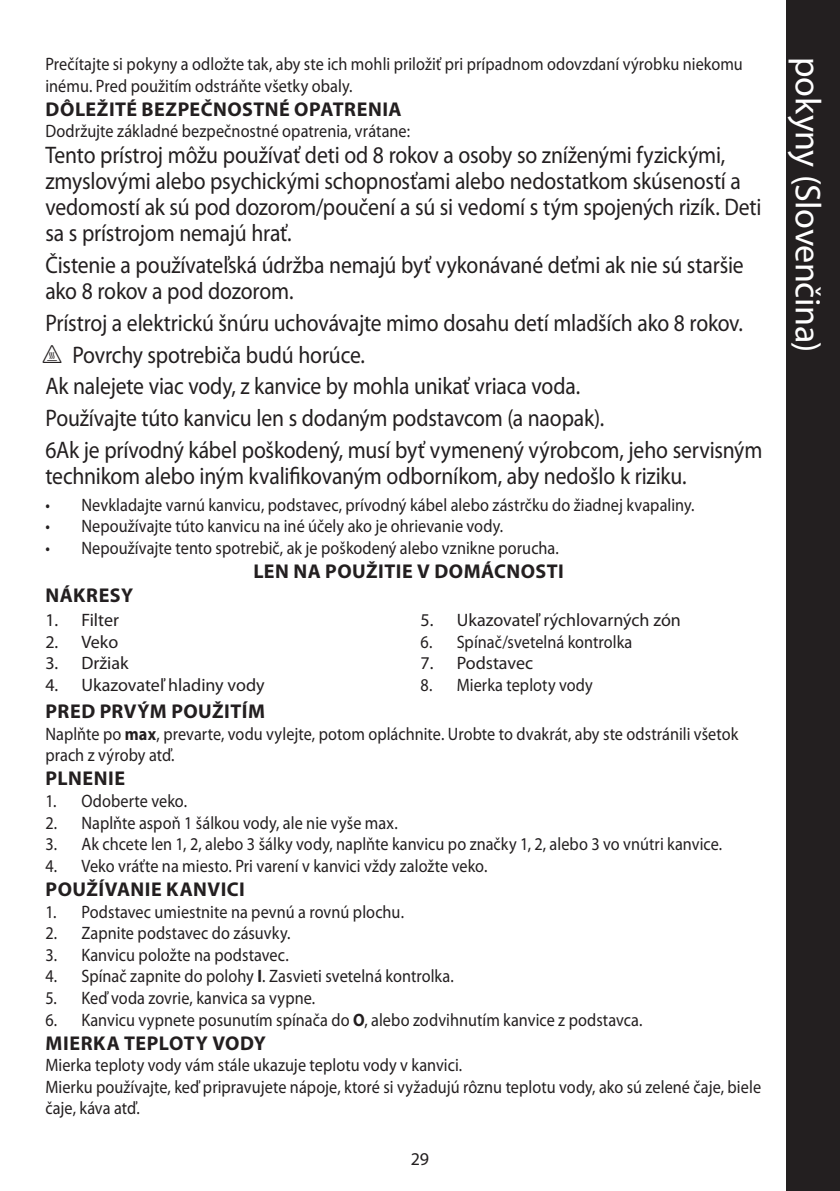
<style>
.page{position:relative;width:840px;height:1191px;background:#fff}
.page>*{position:absolute;margin:0;border:0;box-sizing:border-box;transform-origin:0 0}
.side_head{font:36px "Myriad Pro";letter-spacing:-.01em;color:#fff}
.EN60335_single{font:24px/26px "Myriad Pro";letter-spacing:-.005em;color:#231f20;scale:.9 1}
.heading{font:700 20px "Myriad Pro";letter-spacing:.025em;color:#231f20}
.sub_heading_centred{font:700 20px "Myriad Pro";letter-spacing:.02em;color:#231f20}
.default{font:18px/21.6px "Myriad Pro";letter-spacing:.005em;color:#231f20;scale:.9 1}
.default-2{font:18px "Myriad Pro";letter-spacing:.005em;color:#231f20}
.s1{font-family:"Myriad IS Otext"}
.s2{font-weight:700}
</style>
<div class="page">
<div style="left:785px;top:0;width:54px;height:1191px;background:#231f20"></div>
<p class="default" style="left:45px;top:54px;width:776px">Prečítajte si pokyny a odložte tak, aby ste ich mohli priložiť pri prípadnom odovzdaní výrobku niekomu inému. Pred použitím odstráňte všetky obaly.</p>
<p class="heading" style="left:46px;top:98px;width:357px">DÔLEŽITÉ BEZPEČNOSTNÉ OPATRENIA</p>
<p class="default" style="left:45px;top:121px;width:406px">Dodržujte základné bezpečnostné opatrenia, vrátane:</p>
<p class="EN60335_single" style="left:45px;top:143px;width:796px">Tento prístroj môžu používať deti od 8 rokov a osoby so zníženými fyzickými, zmyslovými alebo psychickými schopnosťami alebo nedostatkom skúseností a vedomostí ak sú pod dozorom/poučení a sú si vedomí s tým spojených rizík. Deti sa s prístrojom nemajú hrať.</p>
<p class="EN60335_single" style="left:45px;top:252px;width:777px">Čistenie a používateľská údržba nemajú byť vykonávané deťmi ak nie sú staršie ako 8 rokov a pod dozorom.</p>
<p class="EN60335_single" style="left:45px;top:310px;width:776px">Prístroj a elektrickú šnúru uchovávajte mimo dosahu detí mladších ako 8 rokov.</p>
<p class="EN60335_single" style="left:45px;top:342px;width:356px"><span class="s1">h</span> Povrchy spotrebiča budú horúce.</p>
<p class="EN60335_single" style="left:45px;top:373px;width:595px">Ak nalejete viac vody, z kanvice by mohla unikať vriaca voda.</p>
<p class="EN60335_single" style="left:45px;top:405px;width:622px">Používajte túto kanvicu len s dodaným podstavcom (a naopak).</p>
<p class="EN60335_single" style="left:45px;top:437px;width:797px">6Ak je prívodný kábel poškodený, musí byť vymenený výrobcom, jeho servisným technikom alebo iným kvalifikovaným odborníkom, aby nedošlo k riziku.</p>
<p class="default" style="left:45px;top:494px;width:722px">• Nevkladajte varnú kanvicu, podstavec, prívodný kábel alebo zástrčku do žiadnej kvapaliny.</p>
<p class="default" style="left:45px;top:516px;width:509px">• Nepoužívajte túto kanvicu na iné účely ako je ohrievanie vody.</p>
<p class="default" style="left:45px;top:537px;width:571px">• Nepoužívajte tento spotrebič, ak je poškodený alebo vznikne porucha.</p>
<p class="sub_heading_centred" style="left:253px;top:560px;width:312px">LEN NA POUŽITIE V DOMÁCNOSTI</p>
<p class="heading" style="left:46px;top:584px;width:89px">NÁKRESY</p>
<p class="default-2" style="left:45px;top:610px;width:75px">1. Filter</p>
<p class="default-2" style="left:45px;top:632px;width:74px">2. Veko</p>
<p class="default-2" style="left:45px;top:653px;width:85px">3. Držiak</p>
<p class="default-2" style="left:45px;top:675px;width:221px">4. Ukazovateľ hladiny vody</p>
<p class="default-2" style="left:420px;top:610px;width:261px">5. Ukazovateľ rýchlovarných zón</p>
<p class="default" style="left:420px;top:631px;width:237px">6. Spínač/svetelná kontrolka</p>
<p class="default-2" style="left:420px;top:653px;width:114px">7. Podstavec</p>
<p class="default" style="left:420px;top:674px;width:193px">8. Mierka teploty vody</p>
<p class="heading" style="left:46px;top:700px;width:221px">PRED PRVÝM POUŽITÍM</p>
<p class="default" style="left:45px;top:723px;width:771px">Naplňte po <span class="s2">max</span>, prevarte, vodu vylejte, potom opláchnite. Urobte to dvakrát, aby ste odstránili všetok prach z výroby atď.</p>
<p class="heading" style="left:46px;top:767px;width:81px">PLNENIE</p>
<p class="default" style="left:45px;top:790px;width:159px">1. Odoberte veko.</p>
<p class="default" style="left:45px;top:812px;width:393px">2. Naplňte aspoň 1 šálkou vody, ale nie vyše max.</p>
<p class="default" style="left:45px;top:834px;width:753px">3. Ak chcete len 1, 2, alebo 3 šálky vody, naplňte kanvicu po značky 1, 2, alebo 3 vo vnútri kanvice.</p>
<p class="default" style="left:45px;top:855px;width:492px">4. Veko vráťte na miesto. Pri varení v kanvici vždy založte veko.</p>
<p class="heading" style="left:46px;top:878px;width:201px">POUŽÍVANIE KANVICI</p>
<p class="default" style="left:45px;top:901px;width:400px">1. Podstavec umiestnite na pevnú a rovnú plochu.</p>
<p class="default" style="left:45px;top:922px;width:273px">2. Zapnite podstavec do zásuvky.</p>
<p class="default" style="left:45px;top:944px;width:272px">3. Kanvicu položte na podstavec.</p>
<p class="default" style="left:45px;top:966px;width:455px">4. Spínač zapnite do polohy <span class="s2">I</span>. Zasvieti svetelná kontrolka.</p>
<p class="default" style="left:45px;top:987px;width:301px">5. Keď voda zovrie, kanvica sa vypne.</p>
<p class="default" style="left:45px;top:1009px;width:664px">6. Kanvicu vypnete posunutím spínača do <span class="s2">O</span>, alebo zodvihnutím kanvice z podstavca.</p>
<p class="heading" style="left:46px;top:1031px;width:222px">MIERKA TEPLOTY VODY</p>
<p class="default" style="left:45px;top:1054px;width:464px">Mierka teploty vody vám stále ukazuje teplotu vody v kanvici.</p>
<p class="default" style="left:45px;top:1076px;width:796px">Mierku používajte, keď pripravujete nápoje, ktoré si vyžadujú rôznu teplotu vody, ako sú zelené čaje, biele čaje, káva atď.</p>
<p class="default-2" style="left:410px;top:1149px;width:20px">29</p>
<p class="side_head" style="left:827px;top:57px;width:297px;rotate:90deg">pokyny (Slovenčina)</p>
</div>
